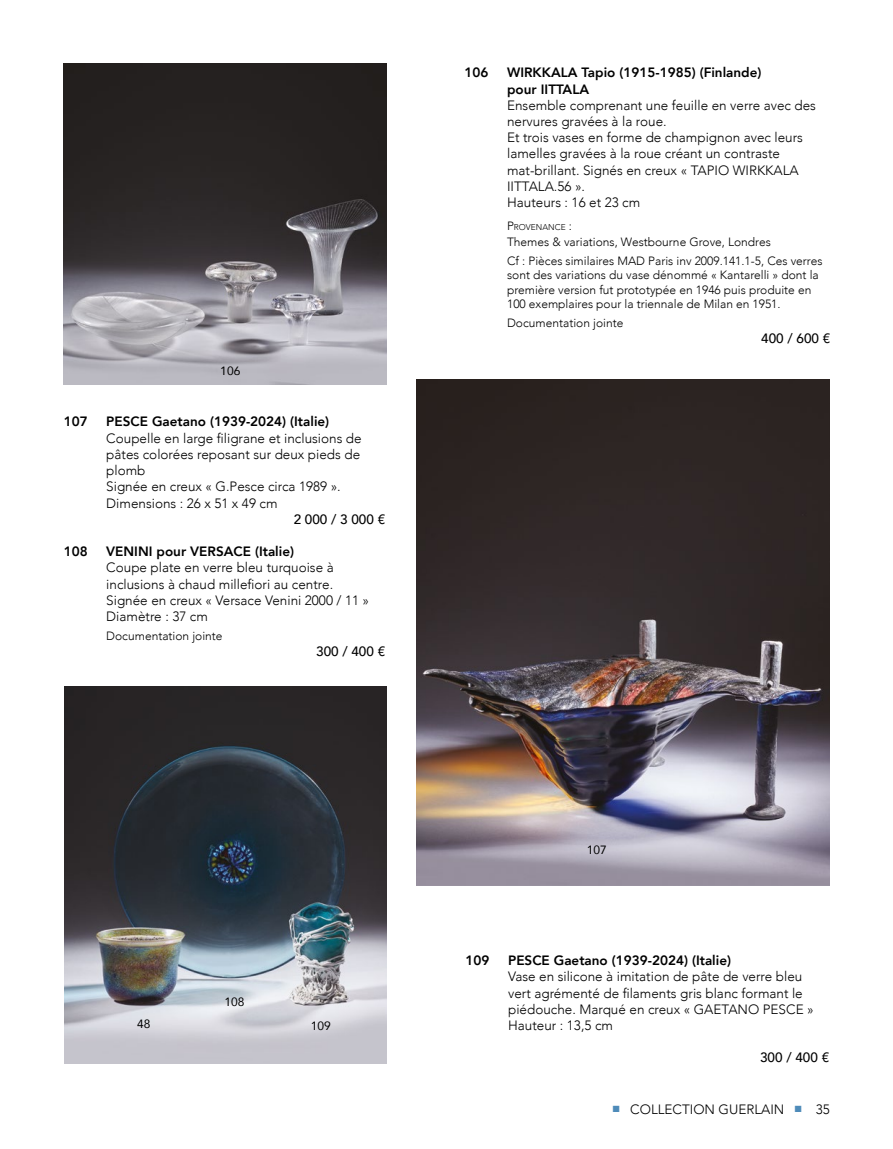
<style>
.page{position:relative;width:893px;height:1149px;background:#fff}
.page>*{position:absolute;margin:0;border:0;box-sizing:border-box;transform-origin:0 0}
.TEXTE{font:300 13.5px/16.2px "Avenir";color:#000}
.TITRE_1{font:800 13.5px/16.2px "Avenir";color:#000}
.ESTIMATION{font:500 13.5px "Avenir";color:#000}
.TEXTE-2{font:300 12px/14.4px "Avenir";color:#000}
.TITRE_1-2{font:12px "Avenir";color:#000}
.TEXTE-3{font:300 8.4px "Avenir";color:#000}
.s1{font-size:12px}
.s2{color:#4e8bb9}
</style>
<div class="page">
<img style="left:416px;top:379px;width:413px;height:506px">
<img style="left:64px;top:686px;width:322px;height:377px">
<img style="left:64px;top:64px;width:322px;height:321px">
<p class="TITRE_1-2" style="left:220px;top:361px;width:22px">106</p>
<p class="TITRE_1" style="left:64px;top:413px;width:25px">107</p>
<p class="TITRE_1" style="left:106px;top:413px;width:224px">PESCE Gaetano (1939-2024) (Italie)</p>
<p class="TEXTE" style="left:106px;top:430px;width:257px;text-align:justify">Coupelle en large filigrane et inclusions de pâtes colorées reposant sur deux pieds de plomb</p>
<p class="TEXTE" style="left:106px;top:478px;width:236px">Signée en creux « G.Pesce circa 1989 ».</p>
<p class="TEXTE" style="left:106px;top:494px;width:173px">Dimensions : 26 x 51 x 49 cm</p>
<p class="ESTIMATION" style="left:294px;top:507px;width:93px">2 000 / 3 000 €</p>
<p class="TITRE_1" style="left:64px;top:543px;width:25px">108</p>
<p class="TITRE_1" style="left:106px;top:543px;width:189px">VENINI pour VERSACE (Italie)</p>
<p class="TEXTE" style="left:106px;top:559px;width:229px">Coupe plate en verre bleu turquoise à inclusions à chaud millefiori au centre.</p>
<p class="TEXTE" style="left:106px;top:592px;width:264px">Signée en creux « Versace Venini 2000 / 11 »</p>
<p class="TEXTE" style="left:106px;top:608px;width:103px">Diamètre : 37 cm</p>
<p class="TEXTE-2" style="left:106px;top:628px;width:118px">Documentation jointe</p>
<p class="ESTIMATION" style="left:316px;top:639px;width:71px">300 / 400 €</p>
<p class="TITRE_1-2" style="left:137px;top:1013px;width:15px">48</p>
<p class="TITRE_1-2" style="left:225px;top:991px;width:22px">108</p>
<p class="TITRE_1-2" style="left:311px;top:1015px;width:22px">109</p>
<p class="TITRE_1" style="left:465px;top:65px;width:25px">106</p>
<p class="TITRE_1" style="left:507px;top:65px;width:256px">WIRKKALA Tapio (1915-1985) (Finlande) pour IITTALA</p>
<p class="TEXTE" style="left:507px;top:97px;width:310px">Ensemble comprenant une feuille en verre avec des nervures gravées à la roue.</p>
<p class="TEXTE" style="left:507px;top:129px;width:297px">Et trois vases en forme de champignon avec leurs lamelles gravées à la roue créant un contraste mat-brillant. Signés en creux « TAPIO WIRKKALA IITTALA.56 ».</p>
<p class="TEXTE" style="left:507px;top:194px;width:135px">Hauteurs : 16 et 23 cm</p>
<p class="TEXTE-3" style="left:507px;top:222px;width:66px"><span class="s1">P</span>ROVENANCE <span class="s1">:</span></p>
<p class="TEXTE-2" style="left:507px;top:235px;width:265px">Themes &amp; variations, Westbourne Grove, Londres</p>
<p class="TEXTE-2" style="left:507px;top:253px;width:317px">Cf : Pièces similaires MAD Paris inv 2009.141.1-5, Ces verres sont des variations du vase dénommé « Kantarelli » dont la première version fut prototypée en 1946 puis produite en 100 exemplaires pour la triennale de Milan en 1951.</p>
<p class="TEXTE-2" style="left:507px;top:315px;width:118px">Documentation jointe</p>
<p class="ESTIMATION" style="left:761px;top:326px;width:71px">400 / 600 €</p>
<p class="TITRE_1-2" style="left:587px;top:840px;width:22px">107</p>
<p class="TITRE_1" style="left:466px;top:952px;width:25px">109</p>
<p class="TITRE_1" style="left:508px;top:952px;width:224px">PESCE Gaetano (1939-2024) (Italie)</p>
<p class="TEXTE" style="left:508px;top:968px;width:307px">Vase en silicone à imitation de pâte de verre bleu vert agrémenté de filaments gris blanc formant le piédouche. Marqué en creux « GAETANO PESCE »</p>
<p class="TEXTE" style="left:508px;top:1016px;width:106px">Hauteur : 13,5 cm</p>
<p class="ESTIMATION" style="left:760px;top:1045px;width:71px">300 / 400 €</p>
<p class="TEXTE" style="left:613px;top:1100px;width:218px"><span class="s2">■</span> COLLECTION GUERLAIN <span class="s2">■</span> 35</p>
</div>
